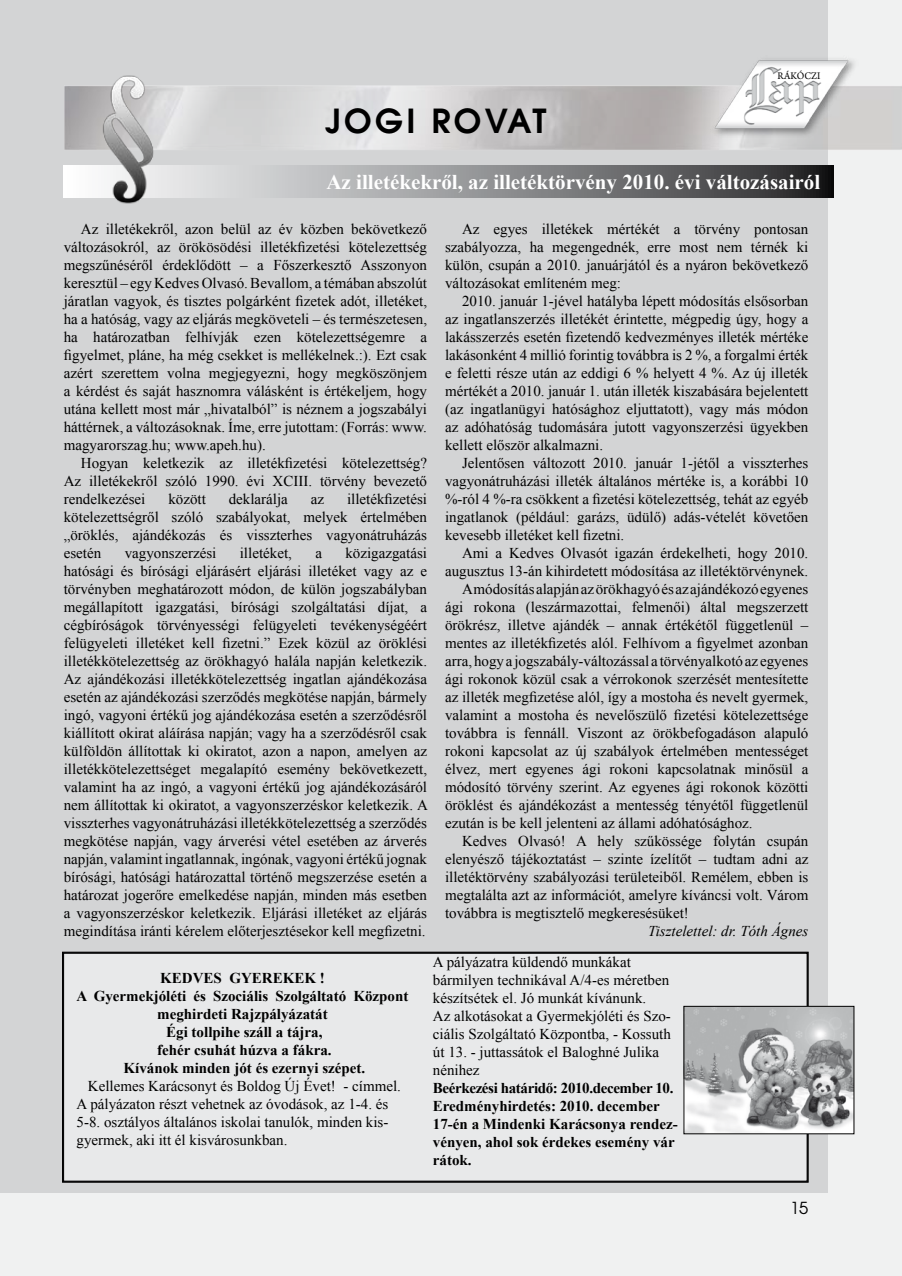
<style>
.page{position:relative;width:902px;height:1276px;background:#fff}
.page>*{position:absolute;margin:0;border:0;box-sizing:border-box;transform-origin:0 0}
.t1{font:700 33px "Avalon";letter-spacing:.1em;color:#000}
.t2{font:700 21px "Times New Roman";color:#fff}
.t3{font:16.5px "Avalon";color:#000}
.t4{font:15px/18px "Times New Roman";color:#000;text-align:justify}
.t5{font:700 15px/18px "Times New Roman";color:#000;text-align:center}
.t6{font:italic 15px "Times New Roman";color:#000}
.t7{font:10.65px "Arno Pro";letter-spacing:.005em;color:#000;scale:.96 1}
</style>
<div class="page">
<div style="left:0;top:0;width:901px;height:1276px;background:#f0f1f1"></div>
<div style="left:0;top:0;width:826px;height:1193px;background:#d3d4d5"></div>
<img style="left:63px;top:31px;width:838px;height:172px">
<img style="left:710px;top:56px;width:148px;height:82px">
<svg style="left:64px;top:166px;width:769px;height:31px"></svg>
<img style="left:91px;top:66px;width:73px;height:138px">
<div style="left:62px;top:951px;width:746px;height:231px;background:#e8e9ea"></div>
<div style="left:63px;top:953px;width:744px;height:228px;border:1px solid #000"></div>
<img style="left:685px;top:1008px;width:167px;height:124px">
<h1 class="t1" style="left:325px;top:100px;width:223px">JOGI ROVAT</h1>
<p class="t7" style="left:777px;top:70px;width:46px">RÁKÓCZI</p>
<h2 class="t2" style="left:326px;top:167px;width:495px">Az illetékekről, az illetéktörvény 2010. évi változásairól</h2>
<p class="t4" style="left:64px;top:220px;width:365px;text-indent:17px">Az illetékekről, azon belül az év közben bekövetkező változásokról, az örökösödési illetékfizetési kötelezettség megszűnéséről érdeklődött – a Főszerkesztő Asszonyon keresztül – egy Kedves Olvasó. Bevallom, a témában abszolút járatlan vagyok, és tisztes polgárként fizetek adót, illetéket, ha a hatóság, vagy az eljárás megköveteli – és természetesen, ha határozatban felhívják ezen kötelezettségemre a figyelmet, pláne, ha még csekket is mellékelnek.:). Ezt csak azért szerettem volna megjegyezni, hogy megköszönjem a kérdést és saját hasznomra válásként is értékeljem, hogy utána kellett most már „hivatalból” is néznem a jogszabályi háttérnek, a változásoknak. Íme, erre jutottam: (Forrás: www. magyarorszag.hu; www.apeh.hu).</p>
<p class="t4" style="left:64px;top:454px;width:365px;text-indent:17px">Hogyan keletkezik az illetékfizetési kötelezettség?<br>Az illetékekről szóló 1990. évi XCIII. törvény bevezető rendelkezései</p>
<p class="t4" style="left:445px;top:220px;width:365px;text-indent:17px">Az egyes illetékek mértékét a törvény pontosan szabályozza, ha megengednék, erre most nem térnék ki külön, csupán a 2010. januárjától és a nyáron bekövetkező változásokat említeném meg:</p>
<p class="t4" style="left:445px;top:292px;width:365px;text-indent:17px">2010. január 1-jével hatályba lépett módosítás elsősorban az ingatlanszerzés illetékét érintette, mégpedig úgy, hogy a lakásszerzés esetén fizetendő kedvezményes illeték mértéke lakásonként 4 millió forintig továbbra is 2 %, a forgalmi érték e feletti része után az eddigi 6 % helyett 4 %. Az új illeték mértékét a 2010. január 1. után illeték kiszabására bejelentett (az ingatlanügyi hatósághoz eljuttatott), vagy más módon az adóhatóság tudomására jutott vagyonszerzési ügyekben kellett először alkalmazni.</p>
<p class="t4" style="left:445px;top:454px;width:365px;text-indent:17px">Jelentősen változott 2010. január 1-jétől a visszterhes vagyonátruházási illeték általános mértéke is, a korábbi 10 %-ról 4 %-ra csökkent a fizetési kötelezettség, tehát az egyéb ingatlanok (például: garázs, üdülő) adás-vételét követően kevesebb illetéket kell fizetni.</p>
<p class="t4" style="left:462px;top:544px;width:348px">Ami a Kedves Olvasót igazán érdekelheti, hogy 2010.</p>
<p class="t4" style="left:445px;top:562px;width:365px">augusztus 13-án kihirdetett módosítása az illetéktörvénynek.</p>
<p class="t4" style="left:462px;top:580px;width:348px">A módosítás alapján az örökhagyó és az ajándékozó egyenes</p>
<p class="t4" style="left:445px;top:598px;width:365px">ági rokona (leszármazottai, felmenői) által megszerzett</p>
<p class="t4" style="left:445px;top:616px;width:365px">örökrész, illetve ajándék – annak értékétől függetlenül –</p>
<p class="t4" style="left:445px;top:634px;width:365px">mentes az illetékfizetés alól. Felhívom a figyelmet azonban</p>
<p class="t4" style="left:445px;top:652px;width:365px">arra, hogy a jogszabály-változással a törvényalkotó az egyenes</p>
<p class="t4" style="left:445px;top:670px;width:365px">ági rokonok közül csak a vérrokonok szerzését mentesítette</p>
<p class="t4" style="left:445px;top:688px;width:365px">az illeték megfizetése alól, így a mostoha és nevelt gyermek,</p>
<p class="t4" style="left:445px;top:706px;width:365px">valamint a mostoha és nevelőszülő fizetési kötelezettsége</p>
<p class="t4" style="left:445px;top:724px;width:365px">továbbra is fennáll. Viszont az örökbefogadáson alapuló</p>
<p class="t4" style="left:445px;top:742px;width:365px">rokoni kapcsolat az új szabályok értelmében mentességet</p>
<p class="t4" style="left:445px;top:760px;width:365px">élvez, mert egyenes ági rokoni kapcsolatnak minősül a</p>
<p class="t4" style="left:445px;top:778px;width:365px">módosító törvény szerint. Az egyenes ági rokonok közötti</p>
<p class="t4" style="left:445px;top:796px;width:365px">öröklést és ajándékozást a mentesség tényétől függetlenül</p>
<p class="t4" style="left:445px;top:814px;width:309px">ezután is be kell jelenteni az állami adóhatósághoz.</p>
<p class="t4" style="left:462px;top:832px;width:348px">Kedves Olvasó! A hely szűkössége folytán csupán</p>
<p class="t4" style="left:445px;top:850px;width:365px">elenyésző tájékoztatást – szinte ízelítőt – tudtam adni az</p>
<p class="t4" style="left:445px;top:868px;width:365px">illetéktörvény szabályozási területeiből. Remélem, ebben is</p>
<p class="t4" style="left:445px;top:886px;width:365px">megtalálta azt az információt, amelyre kíváncsi volt. Várom</p>
<p class="t4" style="left:445px;top:904px;width:245px">továbbra is megtisztelő megkeresésüket!</p>
<p class="t6" style="left:648px;top:921px;width:162px">Tisztelettel: dr. Tóth Ágnes</p>
<p class="t4" style="left:168px;top:490px;width:39px">között</p>
<p class="t4" style="left:229px;top:490px;width:61px">deklarálja</p>
<p class="t4" style="left:311px;top:490px;width:15px">az</p>
<p class="t4" style="left:64px;top:490px;width:365px;text-indent:283px">illetékfizetési kötelezettségről szóló szabályokat, melyek értelmében „öröklés, ajándékozás és visszterhes vagyonátruházás esetén</p>
<p class="t4" style="left:64px;top:544px;width:365px;text-indent:281px">közigazgatási hatósági és bírósági eljárásért eljárási illetéket vagy az e törvényben meghatározott módon, de külön jogszabályban megállapított igazgatási, bírósági szolgáltatási díjat, a cégbíróságok törvényességi felügyeleti tevékenységéért felügyeleti illetéket kell fizetni.” Ezek közül az öröklési illetékkötelezettség az örökhagyó halála napján keletkezik.<br>Az ajándékozási illetékkötelezettség ingatlan ajándékozása esetén az ajándékozási szerződés megkötése napján, bármely ingó, vagyoni értékű jog ajándékozása esetén a szerződésről kiállított okirat aláírása napján; vagy ha a szerződésről csak külföldön állítottak ki okiratot, azon a napon, amelyen az illetékkötelezettséget megalapító esemény bekövetkezett, valamint ha az ingó, a vagyoni értékű jog ajándékozásáról nem állítottak ki okiratot, a vagyonszerzéskor keletkezik. A visszterhes vagyonátruházási illetékkötelezettség a szerződés megkötése napján, vagy árverési vétel esetében az árverés napján, valamint ingatlannak, ingónak, vagyoni értékű jognak bírósági, hatósági határozattal történő megszerzése esetén a határozat jogerőre emelkedése napján, minden más esetben a vagyonszerzéskor keletkezik. Eljárási illetéket az eljárás megindítása iránti kérelem előterjesztésekor kell megfizetni.</p>
<p class="t4" style="left:125px;top:544px;width:93px">vagyonszerzési</p>
<p class="t4" style="left:240px;top:544px;width:54px">illetéket,</p>
<p class="t4" style="left:315px;top:544px;width:8px">a</p>
<p class="t5" style="left:77px;top:968px;width:333px">KEDVES GYEREKEK !<br>A Gyermekjóléti és Szociális Szolgáltató Központ meghirdeti Rajzpályázatát<br>Égi tollpihe száll a tájra,<br>fehér csuhát húzva a fákra.<br>Kívánok minden jót és ezernyi szépet.</p>
<p class="t4" style="left:77px;top:1076px;width:326px;text-align:left;text-indent:11px">Kellemes Karácsonyt és Boldog Új Évet! - címmel.<br>A pályázaton részt vehetnek az óvodások, az 1-4. és 5-8. osztályos általános iskolai tanulók, minden kis&shy;gyermek, aki itt él kisvárosunkban.</p>
<p class="t4" style="left:433px;top:953px;width:239px;text-align:left">A pályázatra küldendő munkákat bármilyen technikával A/4-es méretben készítsétek el. Jó munkát kívánunk.<br>Az alkotásokat a Gyermekjóléti és Szo&shy;ciális Szolgáltató Központba, - Kossuth út 13. - juttassátok el Baloghné Julika nénihez</p>
<p class="t5" style="left:433px;top:1079px;width:246px;text-align:left">Beérkezési határidő: 2010.december 10.<br>Eredményhirdetés: 2010. december<br>17-én a Mindenki Karácsonya rendez&shy;vényen, ahol sok érdekes esemény vár rátok.</p>
<p class="t3" style="left:790px;top:1198px;width:20px">15</p>
</div>
